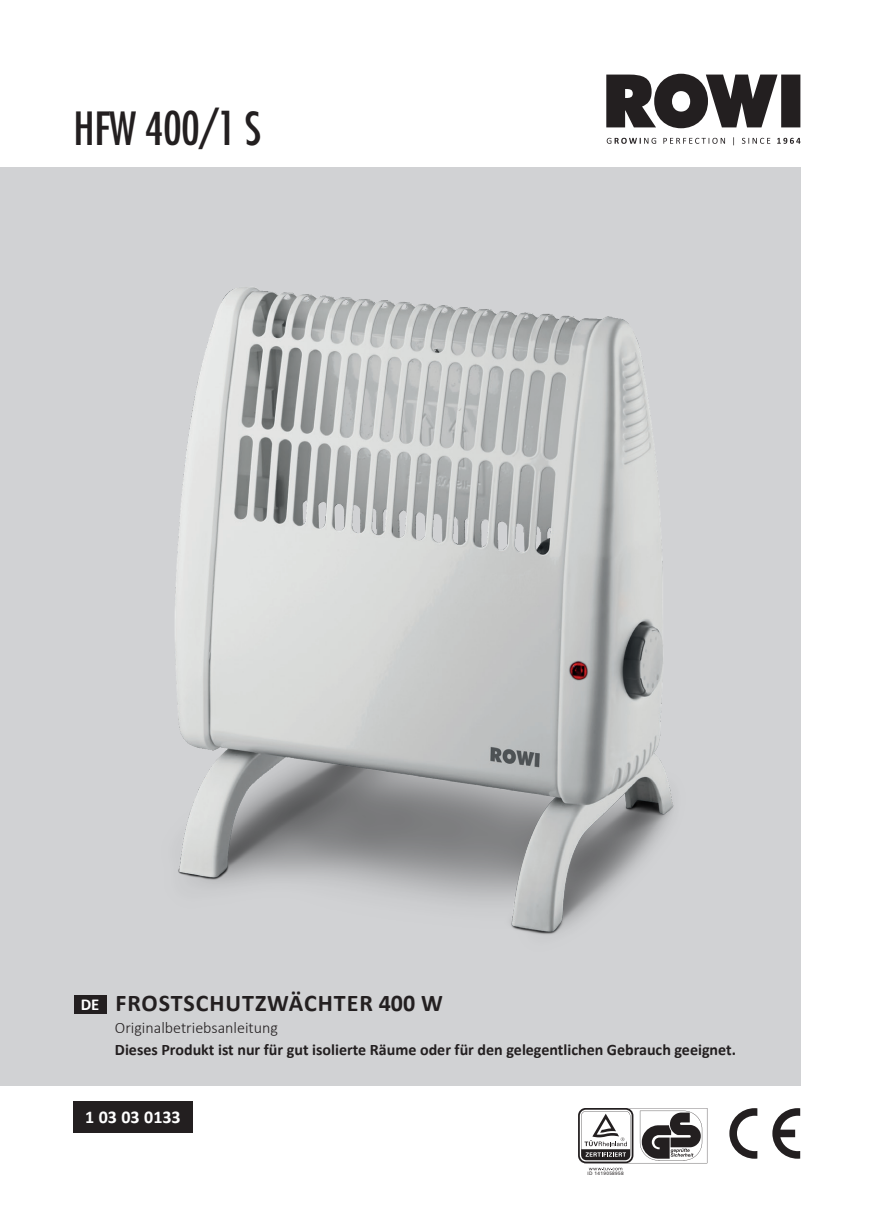
<style>
.page{position:relative;width:874px;height:1225px;background:#fff}
.page>*{position:absolute;margin:0;border:0;box-sizing:border-box;transform-origin:0 0}
.t1{font:condensed 44.4px "Futura";color:#231f20}
.t2{font:700 24px "Calibri";letter-spacing:.04em;color:#231f20}
.t3{font:700 18px "Calibri";color:#fff}
.t4{font:700 16.6px "Calibri";color:#fff}
.t5{font:700 16px "Calibri";color:#231f20}
.t6{font:300 16px "Calibri";color:#231f20}
.t7{font:4.6px "Zurich BTWGL4";letter-spacing:.075em;color:#231f20}
</style>
<div class="page">
<div style="left:0;top:167px;width:799px;height:919px;background:#d1d2d4"></div>
<div style="left:74px;top:995px;width:32px;height:18px;background:#231f20"></div>
<div style="left:74px;top:1101px;width:119px;height:32px;background:#231f20"></div>
<svg style="left:606px;top:74px;width:194px;height:54px"></svg>
<svg style="left:606px;top:138px;width:50px;height:6px"></svg>
<svg style="left:663px;top:138px;width:61px;height:6px"></svg>
<svg style="left:742px;top:138px;width:28px;height:6px"></svg>
<svg style="left:777px;top:138px;width:23px;height:6px"></svg>
<svg style="left:772px;top:1108px;width:27px;height:50px"></svg>
<svg style="left:729px;top:1108px;width:28px;height:50px"></svg>
<img style="left:175px;top:287px;width:499px;height:648px">
<svg style="left:578px;top:1108px;width:129px;height:62px"></svg>
<h1 class="t1" style="left:74px;top:101px;width:188px">HFW 400/1 S</h1>
<p class="t4" style="left:81px;top:992px;width:20px">DE</p>
<h2 class="t2" style="left:115px;top:986px;width:329px">FROSTSCHUTZWÄCHTER 400 W</h2>
<p class="t6" style="left:115px;top:1018px;width:164px">Originalbetriebsanleitung</p>
<p class="t5" style="left:115px;top:1038px;width:622px">Dieses Produkt ist nur für gut isolierte Räume oder für den gelegentlichen Gebrauch geeignet.</p>
<p class="t3" style="left:85px;top:1104px;width:97px">1 03 03 0133</p>
<p class="t7" style="left:587px;top:1170px;width:38px">ID 1419058958</p>
</div>
